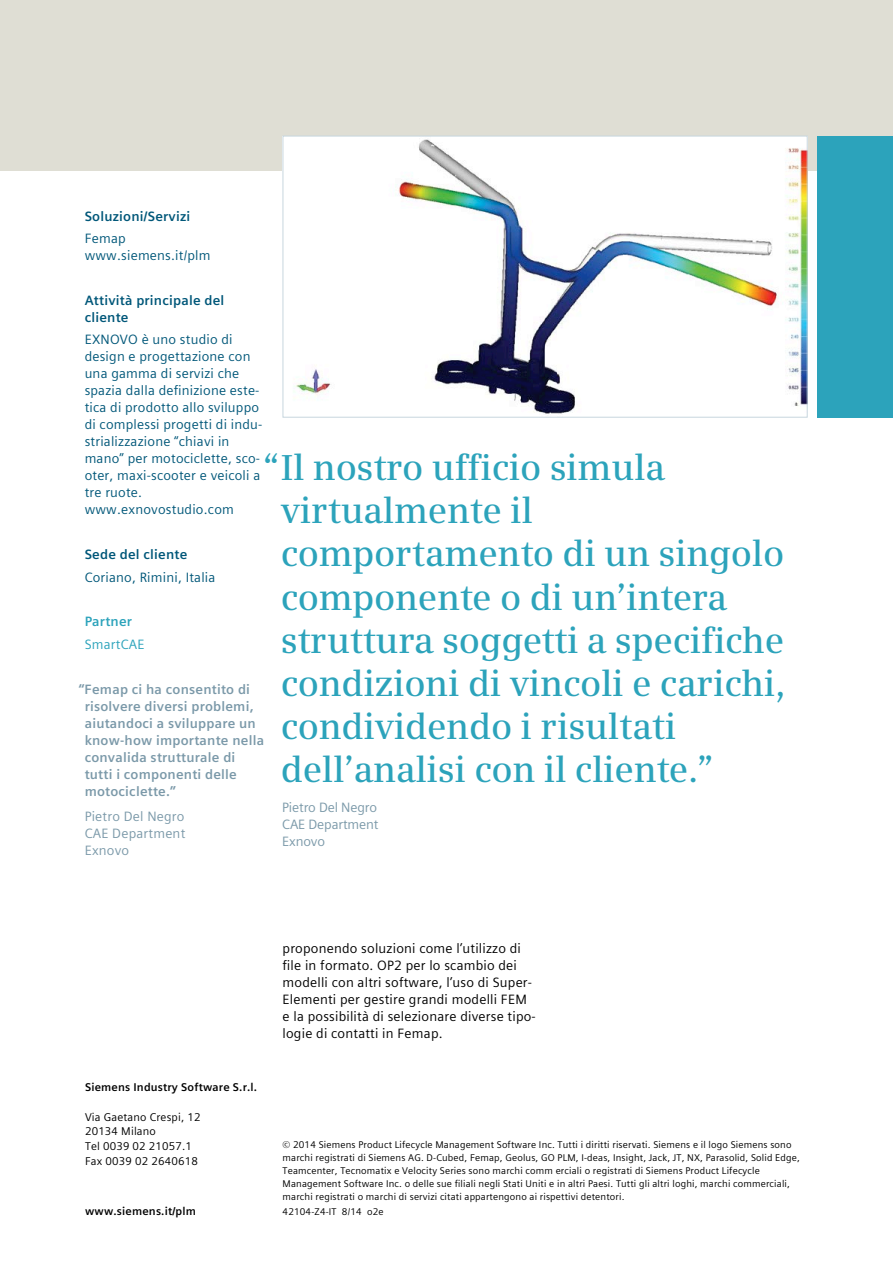
<style>
.page{position:relative;width:893px;height:1263px;background:#fff}
.page>*{position:absolute;margin:0;border:0;box-sizing:border-box;transform-origin:0 0}
.t1{font:600 36px/43.2px "Siemens Serif";letter-spacing:-.01em;color:#2ca3bb}
.t2{font:13.5px/17px "Siemens Sans Global";letter-spacing:.015em;color:#005779}
.t3{font:13.5px/17px "Siemens Sans Global";letter-spacing:.015em;color:#000}
.t4{font:700 13.5px/17px "Siemens Sans Global";letter-spacing:.015em;color:#7b99a9}
.t5{font:13.5px/17px "Siemens Sans Global";letter-spacing:.005em;color:#7b99a9;text-align:justify}
.t6{font:700 13.5px/17px "Siemens Sans Global";letter-spacing:.015em;color:#005779}
.t7{font:13.5px "Siemens Sans Global";letter-spacing:.015em;color:#2ca3bb}
.t8{font:700 13.5px "Siemens Sans Global";letter-spacing:.015em;color:#2ca3bb}
.t9{font:11.25px/14.9px "Siemens Sans Global";letter-spacing:.015em;color:#000}
.t10{font:700 11.25px "Siemens Sans Global";letter-spacing:.015em;color:#000}
.t11{font:9.75px/13px "Siemens Sans Global";letter-spacing:.015em;color:#000}
</style>
<div class="page">
<div style="left:0;top:0;width:893px;height:170px;background:#dfded4"></div>
<img style="left:285px;top:138px;width:521px;height:276px">
<div style="left:283px;top:136px;width:525px;height:282px;border:1px solid #c7d6de"></div>
<div style="left:817px;top:136px;width:76px;height:282px;background:#2ca3bb"></div>
<h2 class="t6" style="left:85px;top:208px;width:107px">Soluzioni/Servizi</h2>
<h2 class="t2" style="left:85px;top:230px;width:127px">Femap www.siemens.it/plm</h2>
<h2 class="t6" style="left:85px;top:292px;width:141px">Attività principale del cliente</h2>
<p class="t2" style="left:85px;top:331px;width:179px">EXNOVO è uno studio di design e progettazione con una gamma di servizi che spazia dalla definizione este&shy;tica di prodotto allo sviluppo di complessi progetti di indu&shy;strializzazione “chiavi in mano” per motociclette, sco&shy;oter, maxi-scooter e veicoli a tre ruote. www.exnovostudio.com</p>
<h2 class="t6" style="left:85px;top:546px;width:104px">Sede del cliente</h2>
<h2 class="t2" style="left:85px;top:568px;width:132px">Coriano, Rimini, Italia</h2>
<h2 class="t8" style="left:85px;top:611px;width:49px">Partner</h2>
<h2 class="t7" style="left:85px;top:634px;width:61px">SmartCAE</h2>
<h2 class="t4" style="left:85px;top:681px;width:181px;text-indent:-6px">“Femap ci ha consentito di risolvere diversi problemi, aiutandoci a sviluppare un know-how importante nella convalida strutturale di tutti i componenti delle motociclette.”</h2>
<h2 class="t5" style="left:85px;top:808px;width:102px">Pietro Del Negro CAE Department Exnovo</h2>
<h1 class="t1" style="left:281px;top:446px;width:506px;text-indent:-18px">“Il nostro ufficio simula virtualmente il comportamento di un singolo componente o di un’intera struttura soggetti a specifiche condizioni di vincoli e carichi, condividendo i risultati dell’analisi con il cliente.”</h1>
<h2 class="t5" style="left:282px;top:799px;width:98px">Pietro Del Negro CAE Department Exnovo</h2>
<p class="t10" style="left:85px;top:1078px;width:174px">Siemens Industry Software S.r.l.</p>
<p class="t9" style="left:85px;top:1109px;width:117px">Via Gaetano Crespi, 12<br>20134 Milano<br>Tel 0039 02 21057.1<br>Fax 0039 02 2640618</p>
<p class="t10" style="left:85px;top:1202px;width:112px">www.siemens.it/plm</p>
<p class="t3" style="left:283px;top:939px;width:255px">proponendo soluzioni come l’utilizzo di file in formato. OP2 per lo scambio dei modelli con altri software, l’uso di Super-Elementi per gestire grandi modelli FEM e la possibilità di selezionare diverse tipo&shy;logie di contatti in Femap.</p>
<p class="t11" style="left:283px;top:1138px;width:519px">© 2014 Siemens Product Lifecycle Management Software Inc. Tutti i diritti riservati. Siemens e il logo Siemens sono marchi registrati di Siemens AG. D-Cubed, Femap, Geolus, GO PLM, I-deas, Insight, Jack, JT, NX, Parasolid, Solid Edge, Teamcenter, Tecnomatix e Velocity Series sono marchi comm erciali o registrati di Siemens Product Lifecycle Management Software Inc. o delle sue filiali negli Stati Uniti e in altri Paesi. Tutti gli altri loghi, marchi commerciali, marchi registrati o marchi di servizi citati appartengono ai rispettivi detentori.</p>
<p class="t11" style="left:283px;top:1205px;width:103px">42104-Z4-IT 8/14 o2e</p>
</div>
